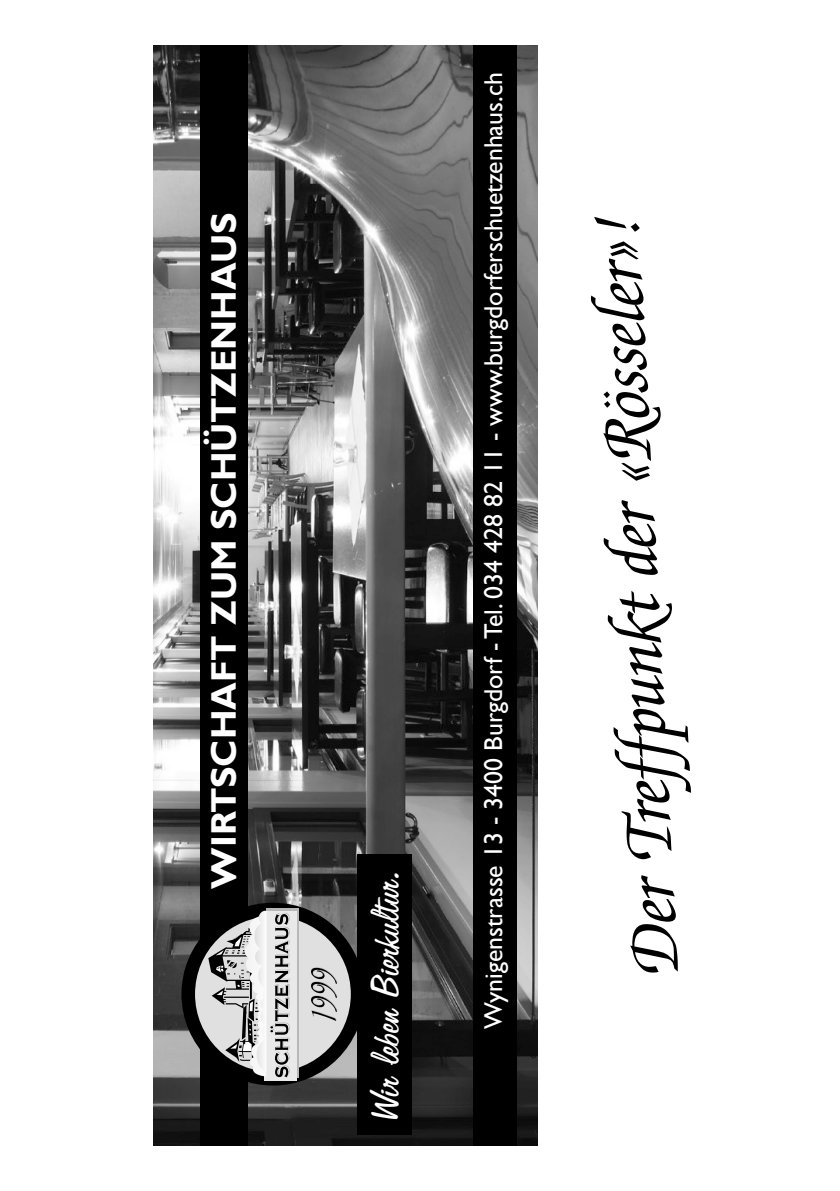
<style>
.page{position:relative;width:840px;height:1191px;background:#fff}
.page>*{position:absolute;margin:0;border:0;box-sizing:border-box;transform-origin:0 0}
.t1{font:italic 72px "Zapf Chancery";color:#000}
.t2{font:45.2px "Freehand 575 BT Regular B";color:#fff;scale:1.05 1}
.t3{font:700 35.4px "Gill Sans";color:#fff}
.t4{font:25.8px "Gill Sans";color:#fff}
</style>
<div class="page">
<img style="left:153px;top:45px;width:384px;height:1100px">
<div style="left:200px;top:45px;width:47px;height:1100px;background:#000"></div>
<div style="left:356px;top:853px;width:55px;height:281px;background:#000"></div>
<div style="left:472px;top:45px;width:44px;height:1100px;background:#000"></div>
<div style="left:181px;top:902px;width:183px;height:183px;background:#000;border-radius:50%"></div>
<div style="left:195px;top:916px;width:155px;height:156px;background:#e0e0e0;border-radius:50%"></div>
<svg style="left:311px;top:967px;width:26px;height:54px"></svg>
<svg style="left:266px;top:908px;width:32px;height:170px"></svg>
<div style="left:264px;top:911px;width:32px;height:169px;background:#e9e9e9"></div>
<svg style="left:208px;top:910px;width:82px;height:167px"></svg>
<h3 class="t3" style="left:202px;top:888px;width:677px;rotate:-90deg">WIRTSCHAFT ZUM SCHÜTZENHAUS</h3>
<h2 class="t2" style="left:361px;top:1121px;width:243px;rotate:-90deg">Wir leben Bierkultur.</h2>
<p class="t4" style="left:478px;top:1029px;width:959px;rotate:-90deg">Wynigenstrasse 13 - 3400 Burgdorf - Tel. 034 428 82 11 - www.burgdorferschuetzenhaus.ch</p>
<h1 class="t1" style="left:617px;top:976px;width:762px;rotate:-93deg">Der Treffpunkt der «Rösseler»!</h1>
</div>
